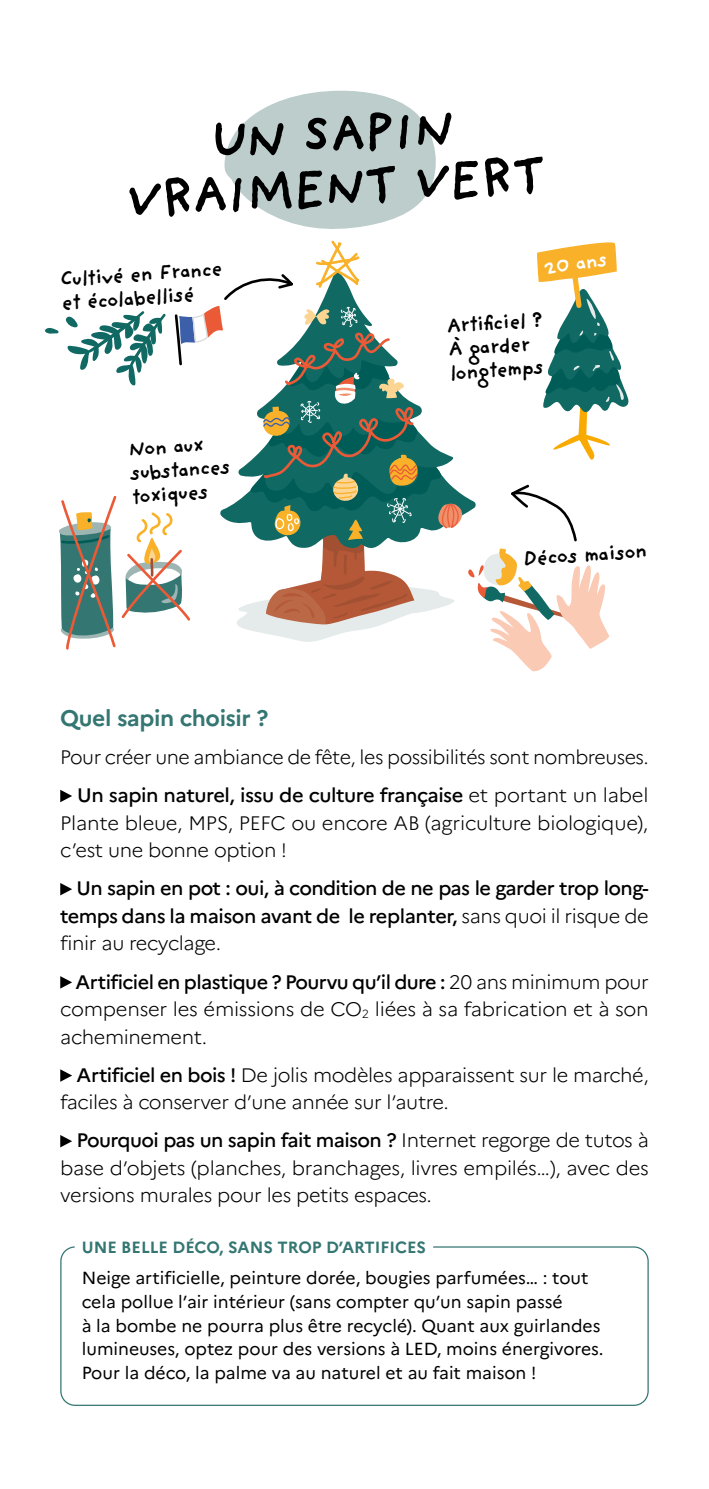
<style>
.page{position:relative;width:709px;height:1489px;background:#fff}
.page>*{position:absolute;margin:0;border:0;box-sizing:border-box;transform-origin:0 0}
.t1{font:700 52.5px/52.2px "Providence Sans";color:#000;text-align:center}
.t2{font:700 22.5px "Marianne";letter-spacing:-.02em;color:#347672}
.t3{font:700 21px/23.5px "Providence Sans";color:#000}
.t4{font:700 21px "Providence Sans";color:#fff}
.t5{font:300 19.5px/27.5px "Marianne";letter-spacing:-.02em;color:#000}
.t6{font:500 19.5px/27.5px "Marianne";letter-spacing:-.03em;color:#000;text-align:justify}
.t7{font:17.5px/23.8px "Marianne";color:#000}
.t8{font:700 16.25px "Marianne";color:#347672}
.s1{font-weight:500}
.s2{font-weight:300}
</style>
<div class="page">
<svg style="left:45px;top:91px;width:584px;height:581px"></svg>
<svg style="left:60px;top:789px;width:12px;height:13px"></svg>
<svg style="left:60px;top:883px;width:12px;height:12px"></svg>
<svg style="left:60px;top:976px;width:12px;height:12px"></svg>
<svg style="left:60px;top:1069px;width:12px;height:12px"></svg>
<svg style="left:60px;top:1135px;width:12px;height:12px"></svg>
<div style="left:60px;top:1246px;width:588px;height:159px;border:1px solid #347672;border-radius:14px"></div>
<div style="left:75px;top:1233px;width:358px;height:20px;background:#fff"></div>
<h1 class="t1" style="left:120px;top:122px;width:423px;rotate:-4deg">UN SAPIN<br>VRAIMENT VERT</h1>
<p class="t4" style="left:542px;top:255px;width:66px;rotate:-8deg">20 ans</p>
<p class="t3" style="left:59px;top:268px;width:165px;rotate:-4deg">Cultivé en France et écolabellisé</p>
<p class="t3" style="left:445px;top:314px;width:98px;rotate:-4deg">Artificiel ?<br>À garder longtemps</p>
<p class="t3" style="left:127px;top:437px;width:102px;rotate:-4deg">Non aux substances toxiques</p>
<p class="t3" style="left:522px;top:547px;width:126px;rotate:-4deg">Décos maison</p>
<p class="t2" style="left:60px;top:704px;width:209px">Quel sapin choisir ?</p>
<p class="t5" style="left:60px;top:738px;width:590px;line-height:38.2px;text-align:right">Pour créer une ambiance de fête, les possibilités sont nombreuses.<br><span class="s1">Un sapin naturel, issu de culture française</span> et portant un label</p>
<p class="t5" style="left:60px;top:809px;width:589px">Plante bleue, MPS, PEFC ou encore AB (agriculture biologique), c’est une bonne option !</p>
<p class="t6" style="left:60px;top:874px;width:590px;text-indent:16px">Un sapin en pot : oui, à condition de ne pas le garder trop long&shy;temps dans la maison avant de le replanter, <span class="s2">sans quoi il risque de finir au recyclage.</span></p>
<p class="t5" style="left:60px;top:967px;width:590px;text-align:justify;text-indent:15px"><span class="s1">Artificiel en plastique ? Pourvu qu’il dure :</span> 20 ans minimum pour compenser les émissions de CO<sub>2</sub> liées à sa fabrication et à son acheminement.</p>
<p class="t5" style="left:60px;top:1060px;width:590px;text-indent:16px"><span class="s1">Artificiel en bois !</span> De jolis modèles apparaissent sur le marché, faciles à conserver d’une année sur l’autre.</p>
<p class="t5" style="left:60px;top:1126px;width:590px;text-align:justify;text-indent:16px"><span class="s1">Pourquoi pas un sapin fait maison ?</span> Internet regorge de tutos à base d’objets (planches, branchages, livres empilés…), avec des versions murales pour les petits espaces.</p>
<p class="t8" style="left:82px;top:1237px;width:346px">UNE BELLE DÉCO, SANS TROP D’ARTIFICES</p>
<p class="t7" style="left:82px;top:1265px;width:523px">Neige artificielle, peinture dorée, bougies parfumées… : tout cela pollue l’air intérieur (sans compter qu’un sapin passé<br>à la bombe ne pourra plus être recyclé). Quant aux guirlandes lumineuses, optez pour des versions à LED, moins énergivores.<br>Pour la déco, la palme va au naturel et au fait maison !</p>
</div>
